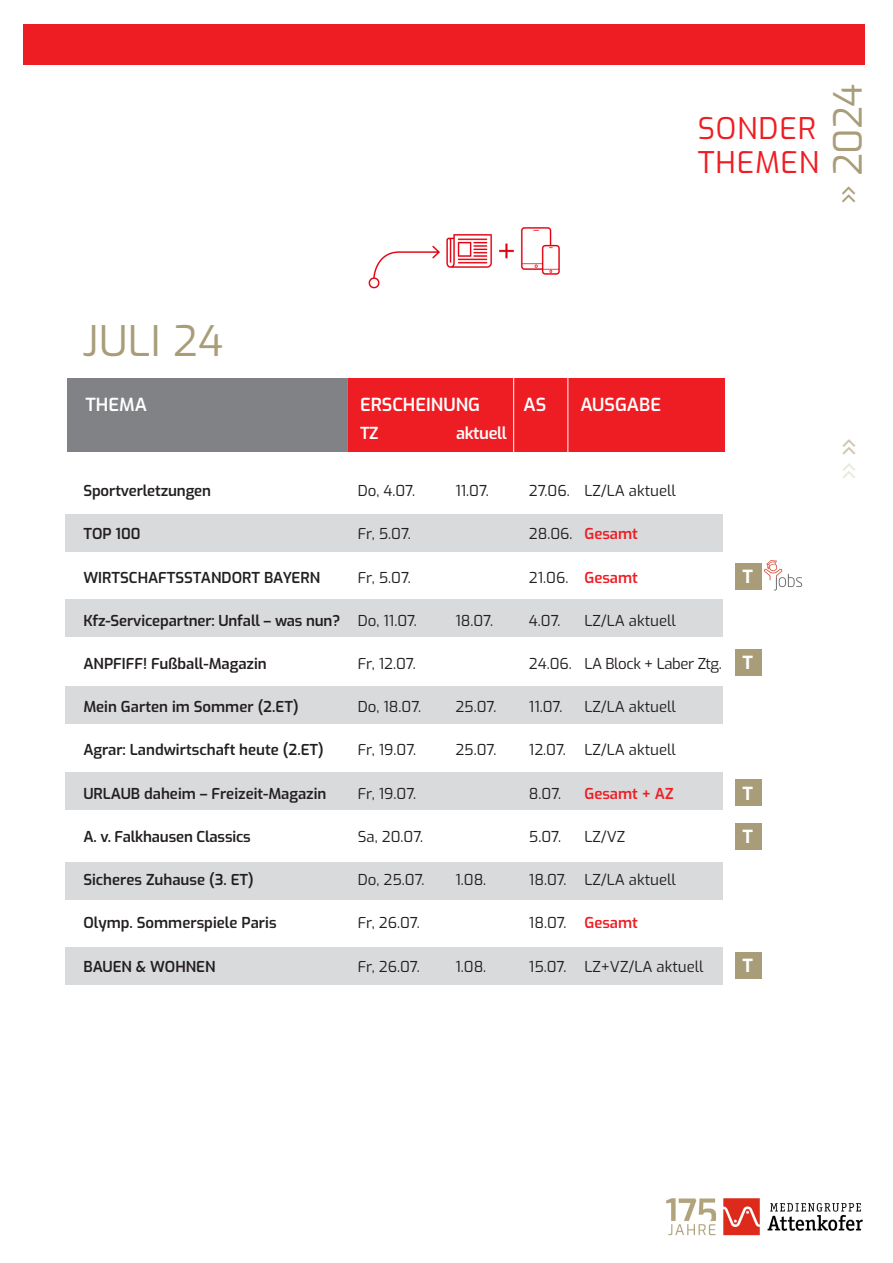
<style>
.page{position:relative;width:893px;height:1263px;background:#fff}
.page>*{position:absolute;margin:0;border:0;box-sizing:border-box;transform-origin:0 0}
.t1{font:42px "Exo";letter-spacing:.01em;color:#a99d79}
.t2{font:38.85px "Exo";color:#a99d79}
.t3{font:30.15px "Exo";color:#ebe7de}
.t4{font:29.85px/33.8px "Exo";letter-spacing:.03em;color:#ee1d23}
.t5{font:600 20.25px "Exo";color:#fff}
.t6{font:600 18px "Exo";color:#fff}
.t7{font:700 18px "Exo";color:#fff}
.t8{font:600 16.5px "Exo";letter-spacing:-.02em;color:#fff}
.t9{font:15px "Exo";color:#231f20}
.t10{font:600 15px "Exo";color:#231f20}
.t11{font:15px "Exo";letter-spacing:-.025em;color:#231f20}
.t12{font:600 15px "Exo";color:#ee1d23}
.s1{font-size:31.5px}
.s2{font-weight:600;color:#ee1d23}
.s3{font-weight:400}
.s4{color:#ccc4ae}
</style>
<div class="page">
<div style="left:65px;top:514px;width:657px;height:38px;background:#d9dadc"></div>
<div style="left:65px;top:599px;width:657px;height:38px;background:#d9dadc"></div>
<div style="left:65px;top:686px;width:657px;height:38px;background:#d9dadc"></div>
<div style="left:65px;top:772px;width:657px;height:38px;background:#d9dadc"></div>
<div style="left:65px;top:861px;width:657px;height:38px;background:#d9dadc"></div>
<div style="left:65px;top:947px;width:657px;height:37px;background:#d9dadc"></div>
<div style="left:23px;top:24px;width:842px;height:40px;background:#ee1d23"></div>
<div style="left:68px;top:378px;width:656px;height:73px;background:#ee1d23"></div>
<hr style="left:513px;top:368px;width:1px;height:90px;background:#fff">
<hr style="left:567px;top:368px;width:1px;height:90px;background:#fff">
<hr style="left:346px;top:368px;width:1px;height:90px;background:#fff">
<div style="left:67px;top:378px;width:279px;height:73px;background:#808285"></div>
<div style="left:735px;top:563px;width:27px;height:26px;background:#a99d79"></div>
<div style="left:735px;top:649px;width:27px;height:26px;background:#a99d79"></div>
<div style="left:735px;top:780px;width:27px;height:26px;background:#a99d79"></div>
<div style="left:735px;top:823px;width:27px;height:27px;background:#a99d79"></div>
<div style="left:735px;top:952px;width:27px;height:26px;background:#a99d79"></div>
<img style="left:368px;top:228px;width:191px;height:61px">
<img style="left:765px;top:561px;width:38px;height:30px">
<img style="left:666px;top:1198px;width:197px;height:38px">
<p class="t4" style="left:698px;top:110px;width:123px">SONDER<br>THEMEN</p>
<p class="t2" style="left:820px;top:204px;width:122px;rotate:-90deg"><span class="s1">»</span> 2024</p>
<p class="t1" style="left:82px;top:310px;width:142px">JULI 24</p>
<p class="t5" style="left:83px;top:388px;width:71px">THEMA</p>
<p class="t5" style="left:358px;top:388px;width:137px">ERSCHEINUNG</p>
<p class="t5" style="left:529px;top:388px;width:92px">AUSGABE</p>
<p class="t6" style="left:86px;top:391px;width:63px">THEMA</p>
<p class="t6" style="left:360px;top:391px;width:122px">ERSCHEINUNG</p>
<p class="t6" style="left:523px;top:391px;width:24px">AS</p>
<p class="t6" style="left:580px;top:391px;width:82px">AUSGABE</p>
<p class="t8" style="left:360px;top:421px;width:20px">TZ</p>
<p class="t8" style="left:456px;top:421px;width:52px">aktuell</p>
<p class="t10" style="left:83px;top:480px;width:129px">Sportverletzungen</p>
<p class="t9" style="left:358px;top:480px;width:59px">Do, 4.07.</p>
<p class="t9" style="left:455px;top:480px;width:35px">11.07.</p>
<p class="t9" style="left:529px;top:480px;width:149px">27.06. LZ/LA aktuell</p>
<p class="t10" style="left:83px;top:523px;width:59px">TOP 100</p>
<p class="t9" style="left:358px;top:523px;width:54px">Fr, 5.07.</p>
<p class="t9" style="left:529px;top:523px;width:111px">28.06. <span class="s2">Gesamt</span></p>
<p class="t10" style="left:83px;top:566px;width:238px">WIRTSCHAFTSSTANDORT BAYERN</p>
<p class="t9" style="left:358px;top:566px;width:54px">Fr, 5.07.</p>
<p class="t9" style="left:529px;top:566px;width:111px">21.06. <span class="s2">Gesamt</span></p>
<p class="t10" style="left:83px;top:610px;width:335px">Kfz-Servicepartner: Unfall – was nun? <span class="s3">Do, 11.07.</span></p>
<p class="t9" style="left:455px;top:610px;width:39px">18.07.</p>
<p class="t9" style="left:529px;top:610px;width:33px">4.07.</p>
<p class="t9" style="left:584px;top:610px;width:93px">LZ/LA aktuell</p>
<p class="t10" style="left:83px;top:653px;width:185px">ANPFIFF! Fußball-Magazin</p>
<p class="t9" style="left:358px;top:653px;width:59px">Fr, 12.07.</p>
<p class="t11" style="left:529px;top:653px;width:194px">24.06. LA Block + Laber Ztg.</p>
<p class="t10" style="left:83px;top:696px;width:217px">Mein Garten im Sommer (2.ET)</p>
<p class="t9" style="left:358px;top:696px;width:65px">Do, 18.07.</p>
<p class="t9" style="left:455px;top:696px;width:42px">25.07.</p>
<p class="t9" style="left:529px;top:696px;width:35px">11.07.</p>
<p class="t9" style="left:584px;top:696px;width:93px">LZ/LA aktuell</p>
<p class="t10" style="left:83px;top:739px;width:242px">Agrar: Landwirtschaft heute (2.ET)</p>
<p class="t9" style="left:358px;top:739px;width:60px">Fr, 19.07.</p>
<p class="t9" style="left:455px;top:739px;width:42px">25.07.</p>
<p class="t9" style="left:529px;top:739px;width:149px">12.07. LZ/LA aktuell</p>
<p class="t10" style="left:83px;top:782px;width:245px">URLAUB daheim – Freizeit-Magazin</p>
<p class="t9" style="left:358px;top:782px;width:60px">Fr, 19.07.</p>
<p class="t9" style="left:529px;top:782px;width:34px">8.07.</p>
<p class="t12" style="left:584px;top:782px;width:91px">Gesamt + AZ</p>
<p class="t10" style="left:83px;top:826px;width:169px">A. v. Falkhausen Classics</p>
<p class="t9" style="left:358px;top:826px;width:67px">Sa, 20.07.</p>
<p class="t9" style="left:529px;top:826px;width:34px">5.07.</p>
<p class="t9" style="left:584px;top:826px;width:42px">LZ/VZ</p>
<p class="t10" style="left:83px;top:869px;width:172px">Sicheres Zuhause (3. ET)</p>
<p class="t9" style="left:358px;top:869px;width:68px">Do, 25.07.</p>
<p class="t9" style="left:455px;top:869px;width:32px">1.08.</p>
<p class="t9" style="left:529px;top:869px;width:149px">18.07. LZ/LA aktuell</p>
<p class="t10" style="left:83px;top:912px;width:195px">Olymp. Sommerspiele Paris</p>
<p class="t9" style="left:358px;top:912px;width:63px">Fr, 26.07.</p>
<p class="t9" style="left:529px;top:912px;width:111px">18.07. <span class="s2">Gesamt</span></p>
<p class="t10" style="left:83px;top:955px;width:134px">BAUEN &amp; WOHNEN</p>
<p class="t9" style="left:358px;top:955px;width:63px">Fr, 26.07.</p>
<p class="t9" style="left:455px;top:955px;width:32px">1.08.</p>
<p class="t9" style="left:529px;top:955px;width:176px">15.07. LZ+VZ/LA aktuell</p>
<p class="t7" style="left:743px;top:563px;width:12px">T</p>
<p class="t7" style="left:743px;top:649px;width:12px">T</p>
<p class="t7" style="left:743px;top:780px;width:12px">T</p>
<p class="t7" style="left:743px;top:824px;width:12px">T</p>
<p class="t7" style="left:743px;top:952px;width:12px">T</p>
<p class="t3" style="left:825px;top:480px;width:44px;rotate:-90deg">»<span class="s4">»</span></p>
</div>
